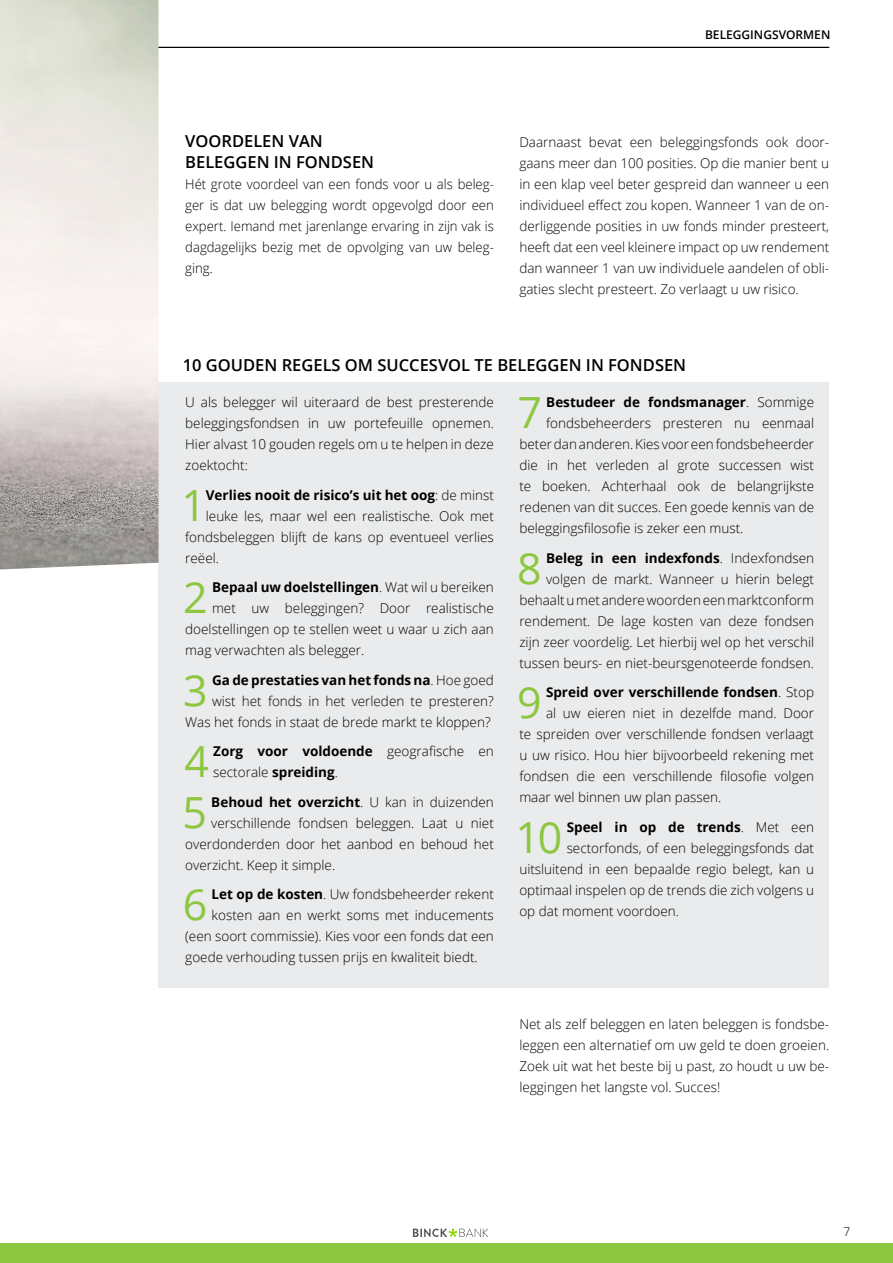
<style>
.page{position:relative;width:893px;height:1263px;background:#fff}
.page>*{position:absolute;margin:0;border:0;box-sizing:border-box;transform-origin:0 0}
.t1{font:42.9px "Open Sans";color:#8dc63f}
.t2{font:600 16.5px/21px "Open Sans";color:#000}
.t3{font:300 13.5px/21px "Open Sans";color:#000}
.t4{font:700 13.5px/21px "Open Sans";color:#000}
.t5{font:600 12px "Open Sans";color:#000}
.t6{font:300 12px "Open Sans";color:#000}
.s1{font-weight:300}
.s2{font-weight:700}
</style>
<div class="page">
<div style="left:0;top:1243px;width:893px;height:20px;background:#8dc63f"></div>
<svg style="left:413px;top:1228px;width:75px;height:9px"></svg>
<div style="left:159px;top:382px;width:670px;height:606px;background:#e6e7e8"></div>
<hr style="left:0;top:47px;width:829px;height:1px;background:#000">
<img style="left:0;top:0;width:159px;height:569px">
<p class="t5" style="left:705px;top:26px;width:127px">BELEGGINGSVORMEN</p>
<p class="t2" style="left:185px;top:130px;width:190px">VOORDELEN VAN<br>BELEGGEN IN FONDSEN</p>
<p class="t3" style="left:185px;top:173px;width:310px;text-align:justify">Hét grote voordeel van een fonds voor u als beleg&shy;ger is dat uw belegging wordt opgevolgd door een expert. Iemand met jarenlange ervaring in zijn vak is dagdagelijks bezig met de opvolging van uw beleg&shy;ging.</p>
<p class="t3" style="left:519px;top:131px;width:311px;text-align:justify">Daarnaast bevat een beleggingsfonds ook door&shy;gaans meer dan 100 posities. Op die manier bent u in een klap veel beter gespreid dan wanneer u een individueel effect zou kopen. Wanneer 1 van de on&shy;derliggende posities in uw fonds minder presteert, heeft dat een veel kleinere impact op uw rendement dan wanneer 1 van uw individuele aandelen of obli&shy;gaties slecht presteert. Zo verlaagt u uw risico.</p>
<p class="t2" style="left:183px;top:354px;width:505px">10 GOUDEN REGELS OM SUCCESVOL TE BELEGGEN IN FONDSEN</p>
<h1 class="t1" style="left:517px;top:383px;width:26px">7</h1>
<p class="t4" style="left:546px;top:391px;width:269px">Bestudeer de fondsmanager<span class="s1">. Sommige</span></p>
<p class="t3" style="left:185px;top:391px;width:310px">U als belegger wil uiteraard de best presterende beleggingsfondsen in uw portefeuille opnemen.<br>Hier alvast 10 gouden regels om u te helpen in deze zoektocht:</p>
<h1 class="t1" style="left:181px;top:476px;width:26px">1</h1>
<p class="t4" style="left:206px;top:484px;width:289px">Verlies nooit de risico’s uit het oog<span class="s1">: de minst</span></p>
<p class="t3" style="left:546px;top:412px;width:269px">fondsbeheerders presteren nu eenmaal</p>
<p class="t3" style="left:519px;top:433px;width:296px">beter dan anderen. Kies voor een fondsbeheerder</p>
<p class="t3" style="left:519px;top:454px;width:296px">die in het verleden al grote successen wist</p>
<p class="t3" style="left:519px;top:475px;width:296px">te boeken. Achterhaal ook de belangrijkste</p>
<p class="t3" style="left:519px;top:496px;width:296px">redenen van dit succes. Een goede kennis van de</p>
<p class="t3" style="left:519px;top:517px;width:226px">beleggingsfilosofie is zeker een must.</p>
<h1 class="t1" style="left:517px;top:539px;width:26px">8</h1>
<p class="t3" style="left:206px;top:505px;width:289px">leuke les, maar wel een realistische. Ook met</p>
<p class="t3" style="left:185px;top:526px;width:310px">fondsbeleggen blijft de kans op eventueel verlies</p>
<p class="t3" style="left:185px;top:547px;width:33px">reëel.</p>
<h1 class="t1" style="left:183px;top:568px;width:26px">2</h1>
<p class="t4" style="left:212px;top:576px;width:283px">Bepaal uw doelstellingen<span class="s1">. Wat wil u bereiken</span></p>
<p class="t3" style="left:519px;top:547px;width:296px;text-align:right"><span class="s2">Beleg in een indexfonds</span>. Indexfondsen volgen de markt. Wanneer u hierin belegt behaalt u met andere woorden een marktconform rendement. De lage kosten van deze fondsen zijn zeer voordelig. Let hierbij wel op het verschil tussen beurs- en niet-beursgenoteerde fondsen.</p>
<h1 class="t1" style="left:517px;top:673px;width:26px">9</h1>
<p class="t4" style="left:546px;top:681px;width:270px">Spreid over verschillende fondsen<span class="s1">. Stop</span></p>
<p class="t3" style="left:212px;top:597px;width:283px">met uw beleggingen? Door realistische</p>
<p class="t3" style="left:185px;top:618px;width:310px">doelstellingen op te stellen weet u waar u zich aan</p>
<p class="t3" style="left:185px;top:639px;width:178px">mag verwachten als belegger.</p>
<h1 class="t1" style="left:183px;top:661px;width:26px">3</h1>
<p class="t3" style="left:185px;top:669px;width:310px;text-align:right"><span class="s2">Ga de prestaties van het fonds na</span>. Hoe goed wist het fonds in het verleden te presteren?<br>Was het fonds in staat de brede markt te kloppen?</p>
<h1 class="t1" style="left:184px;top:732px;width:26px">4</h1>
<p class="t4" style="left:213px;top:740px;width:282px">Zorg voor voldoende <span class="s1">geografische en sectorale</span> spreiding<span class="s1">.</span></p>
<h1 class="t1" style="left:182px;top:783px;width:26px">5</h1>
<p class="t4" style="left:211px;top:791px;width:284px">Behoud het overzicht<span class="s1">. U kan in duizenden</span></p>
<p class="t3" style="left:546px;top:702px;width:270px">al uw eieren niet in dezelfde mand. Door</p>
<p class="t3" style="left:519px;top:723px;width:296px">te spreiden over verschillende fondsen verlaagt</p>
<p class="t3" style="left:519px;top:744px;width:296px">u uw risico. Hou hier bijvoorbeeld rekening met</p>
<p class="t3" style="left:519px;top:765px;width:296px">fondsen die een verschillende filosofie volgen</p>
<p class="t3" style="left:519px;top:786px;width:201px">maar wel binnen uw plan passen.</p>
<h1 class="t1" style="left:515px;top:808px;width:48px">10</h1>
<p class="t4" style="left:567px;top:816px;width:249px">Speel in op de trends<span class="s1">. Met een</span></p>
<p class="t3" style="left:211px;top:812px;width:284px">verschillende fondsen beleggen. Laat u niet</p>
<p class="t3" style="left:185px;top:833px;width:310px">overdonderden door het aanbod en behoud het</p>
<p class="t3" style="left:185px;top:854px;width:149px">overzicht. Keep it simple.</p>
<h1 class="t1" style="left:183px;top:875px;width:26px">6</h1>
<p class="t3" style="left:212px;top:883px;width:284px"><span class="s2">Let op de kosten</span>. Uw fondsbeheerder rekent</p>
<p class="t3" style="left:567px;top:837px;width:249px">sectorfonds, of een beleggingsfonds dat</p>
<p class="t3" style="left:519px;top:858px;width:296px">uitsluitend in een bepaalde regio belegt, kan u</p>
<p class="t3" style="left:519px;top:879px;width:296px">optimaal inspelen op de trends die zich volgens u</p>
<p class="t3" style="left:519px;top:900px;width:159px">op dat moment voordoen.</p>
<p class="t3" style="left:212px;top:904px;width:284px">kosten aan en werkt soms met inducements</p>
<p class="t3" style="left:185px;top:925px;width:310px">(een soort commissie). Kies voor een fonds dat een</p>
<p class="t3" style="left:185px;top:946px;width:292px">goede verhouding tussen prijs en kwaliteit biedt.</p>
<p class="t3" style="left:519px;top:1013px;width:311px">Net als zelf beleggen en laten beleggen is fondsbe&shy;leggen een alternatief om uw geld te doen groeien.<br>Zoek uit wat het beste bij u past, zo houdt u uw be&shy;leggingen het langste vol. Succes!</p>
<p class="t6" style="left:844px;top:1223px;width:8px">7</p>
</div>
